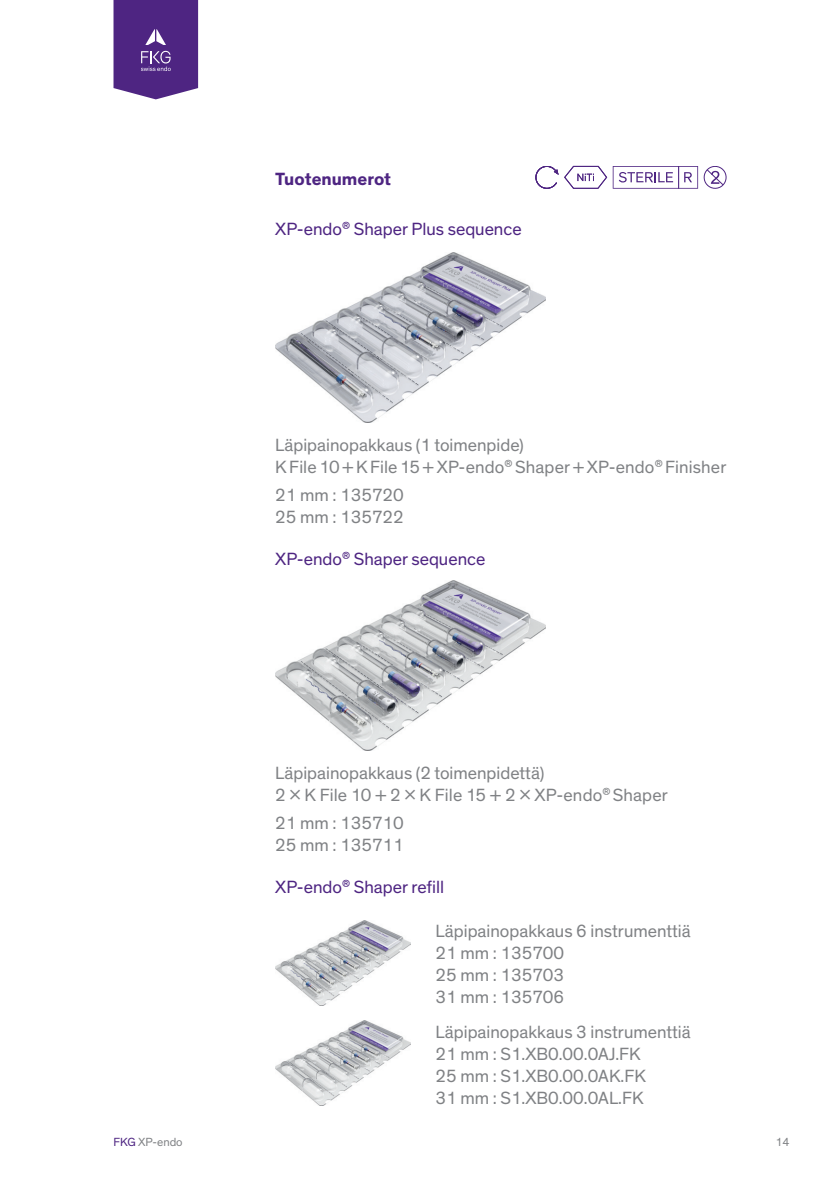
<style>
.page{position:relative;width:840px;height:1191px;background:#fff}
.page>*{position:absolute;margin:0;border:0;box-sizing:border-box;transform-origin:0 0}
.t1{font:18px/22px "Theinhardt";color:#808285}
.t2{font:18px "Theinhardt";color:#4e2582}
.t3{font:700 18px "Theinhardt";color:#4e2582}
.t4{font:12px "Theinhardt";color:#808285}
.s1{color:#4e2582}
</style>
<div class="page">
<hr style="left:839px;top:0;width:1px;height:1191px;background:#4e2582">
<svg style="left:703px;top:166px;width:23px;height:23px"></svg>
<svg style="left:535px;top:166px;width:162px;height:23px"></svg>
<svg style="left:113px;top:0;width:85px;height:99px;background:#5e398d"></svg>
<img style="left:275px;top:252px;width:270px;height:170px">
<img style="left:275px;top:581px;width:270px;height:170px">
<img style="left:275px;top:920px;width:135px;height:85px">
<img style="left:275px;top:1020px;width:135px;height:86px">
<p class="t3" style="left:275px;top:167px;width:117px">Tuotenumerot</p>
<p class="t2" style="left:275px;top:218px;width:248px">XP-endo<sup>®</sup> Shaper Plus sequence</p>
<p class="t1" style="left:275px;top:434px;width:452px">Läpipainopakkaus (1 toimenpide)<br>K File 10 + K File 15 + XP-endo<sup>®</sup> Shaper + XP-endo<sup>®</sup> Finisher</p>
<p class="t1" style="left:275px;top:484px;width:130px">21 mm : 135720<br>25 mm : 135722</p>
<p class="t2" style="left:275px;top:548px;width:211px">XP-endo<sup>®</sup> Shaper sequence</p>
<p class="t1" style="left:275px;top:763px;width:394px">Läpipainopakkaus (2 toimenpidettä)<br>2 x K File 10 + 2 x K File 15 + 2 x XP-endo<sup>®</sup> Shaper</p>
<p class="t1" style="left:275px;top:812px;width:130px">21 mm : 135710<br>25 mm : 135711</p>
<p class="t2" style="left:275px;top:876px;width:170px">XP-endo<sup>®</sup> Shaper refill</p>
<p class="t1" style="left:435px;top:920px;width:256px">Läpipainopakkaus 6 instrumenttiä<br>21 mm : 135700<br>25 mm : 135703<br>31 mm : 135706</p>
<p class="t1" style="left:435px;top:1021px;width:256px">Läpipainopakkaus 3 instrumenttiä<br>21 mm : S1.XB0.00.0AJ.FK<br>25 mm : S1.XB0.00.0AK.FK<br>31 mm : S1.XB0.00.0AL.FK</p>
<p class="t4" style="left:113px;top:1134px;width:71px"><span class="s1">FKG</span> XP-endo</p>
<p class="t4" style="left:775px;top:1134px;width:16px">14</p>
</div>
